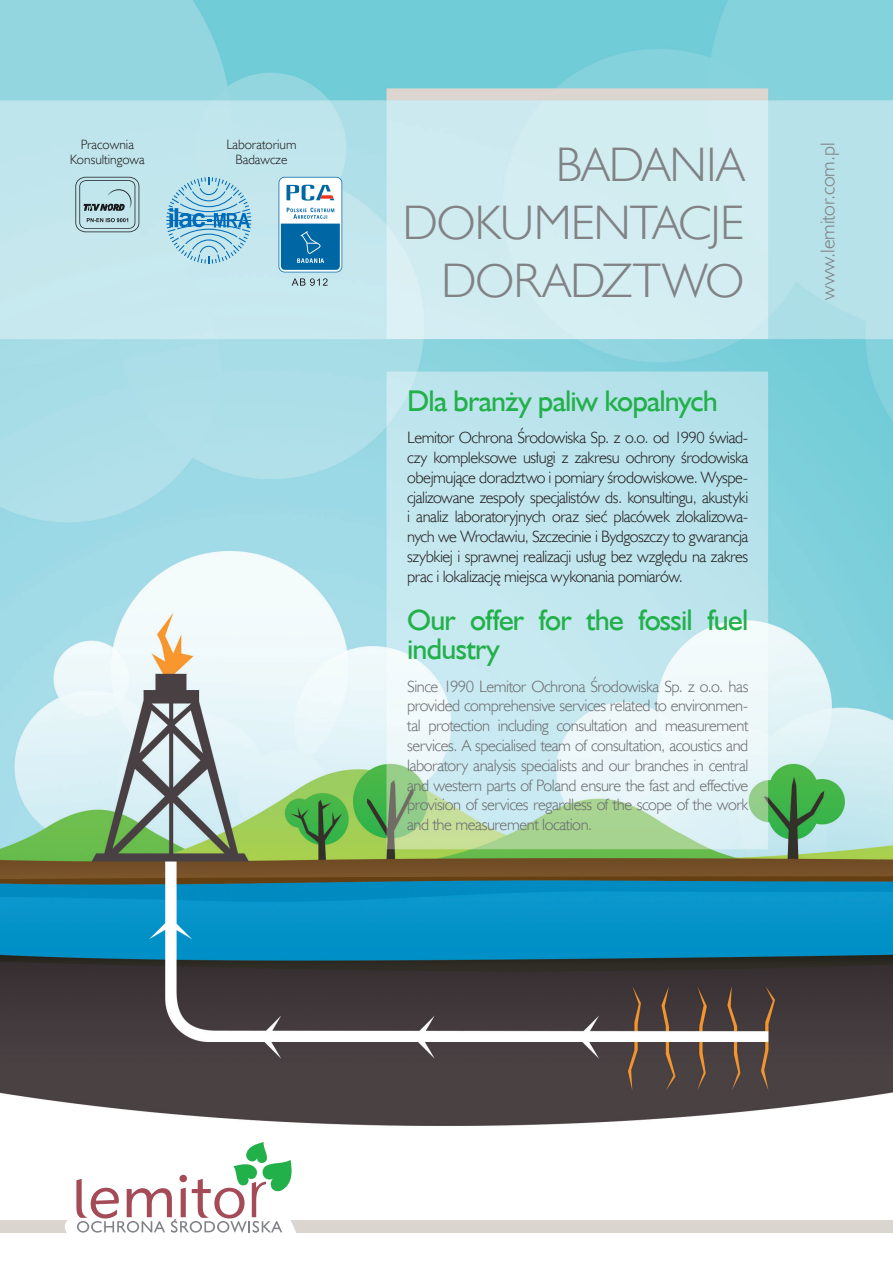
<style>
.page{position:relative;width:893px;height:1263px;background:#fff}
.page>*{position:absolute;margin:0;border:0;box-sizing:border-box;transform-origin:0 0}
.t1{font:48.45px/58.2px "Humanst 521 Lt EU Normal";letter-spacing:-.02em;color:#808285;text-align:right}
.t2{font:30px/28.5px "Humanst 521 EU Normal";letter-spacing:-.025em;color:#22b04a}
.t3{font:20.1px "Humanst 521 Lt EU Normal";color:#808285}
.t4{font:16.5px/19.8px "Humanst 521 Lt EU Normal";letter-spacing:-.025em;color:#231f20;text-align:justify}
.t5{font:16.5px/19.8px "Humanst 521 Lt EU Normal";letter-spacing:-.025em;color:#6c6d70;text-align:justify}
.t6{font:13.5px/15px "Humanst 521 Lt EU Normal";color:#231f20;text-align:center}
</style>
<div class="page">
<img style="left:0;top:0;width:893px;height:1126px">
<div style="left:0;top:1220px;width:893px;height:13px;background:#dbd5cf"></div>
<div style="left:65px;top:1217px;width:19px;height:19px;background:#fff;border-radius:50%"></div>
<svg style="left:76px;top:1142px;width:220px;height:91px"></svg>
<svg style="left:292px;top:278px;width:36px;height:8px"></svg>
<svg style="left:279px;top:177px;width:63px;height:95px"></svg>
<svg style="left:75px;top:177px;width:64px;height:55px;background:#a6c5ca"></svg>
<svg style="left:166px;top:177px;width:85px;height:87px;background:#9ccde1"></svg>
<p class="t6" style="left:70px;top:137px;width:76px">Pracownia<br>Konsultingowa</p>
<p class="t6" style="left:226px;top:137px;width:72px">Laboratorium<br>Badawcze</p>
<h1 class="t1" style="left:402px;top:134px;width:343px">Badania dokumentacje doradztwo</h1>
<p class="t3" style="left:815px;top:300px;width:159px;rotate:-90deg">www.lemitor.com.pl</p>
<h2 class="t2" style="left:407px;top:386px;width:312px">Dla branży paliw kopalnych</h2>
<p class="t4" style="left:407px;top:427px;width:343px">Lemitor Ochrona Środowiska Sp. z o.o. od 1990 świad&shy;czy kompleksowe usługi z zakresu ochrony środowiska obejmujące doradztwo i pomiary środowiskowe. Wyspe&shy;cjalizowane zespoły specjalistów ds. konsultingu, akustyki i analiz laboratoryjnych oraz sieć placówek zlokalizowa&shy;nych we Wrocławiu, Szczecinie i Bydgoszczy to gwarancja szybkiej i sprawnej realizacji usług bez względu na zakres prac i lokalizację miejsca wykonania pomiarów.</p>
<h2 class="t2" style="left:407px;top:606px;width:343px">Our offer for the fossil fuel industry</h2>
<p class="t5" style="left:407px;top:676px;width:343px">Since 1990 Lemitor Ochrona Środowiska Sp. z o.o. has provided comprehensive services related to environmen&shy;tal protection including consultation and measurement services. A specialised team of consultation, acoustics and laboratory analysis specialists and our branches in central and western parts of Poland ensure the fast and effective provision of services regardless of the scope of the work and the measurement location.</p>
</div>
